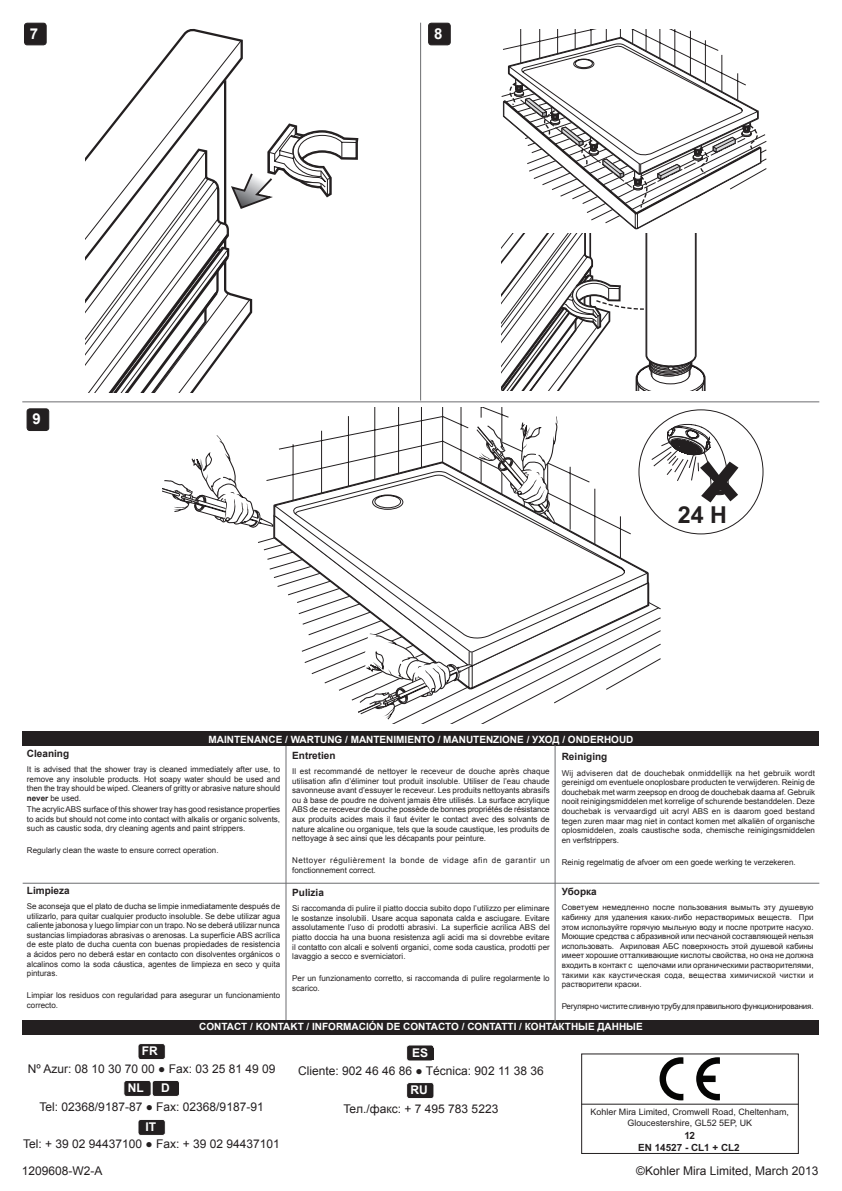
<style>
.page{position:relative;width:842px;height:1191px;background:#fff}
.page>*{position:absolute;margin:0;border:0;box-sizing:border-box;transform-origin:0 0}
.t1{font:700 23.3px "Arial";color:#231f20}
._1_2_3{font:700 15px "Arial";color:#fff}
.Body_Justify{font:12px "Arial";color:#231f20}
.t2{font:700 12px "Arial";color:#fff}
.Heading_1{font:700 10px "Arial";color:#fff}
.Heading_2{font:700 10px "Arial";color:#231f20}
.t3{font:700 9.9px/11.9px "Arial";color:#231f20;text-align:center}
.t4{font:8.9px/10.7px "Arial";color:#231f20;text-align:center}
.Body_Justify-2{font:8px/9.6px "Arial";color:#231f20;text-align:justify}
.Body_Justify-3{font:8px/9.6px "Arial";letter-spacing:.06em;color:#231f20}
.Body_Justify-4{font:8px "Arial";letter-spacing:-.02em;color:#231f20}
.s1{font-weight:700}
</style>
<div class="page">
<hr style="left:420px;top:23px;width:1px;height:377px;background:#6c6d70">
<hr style="left:23px;top:883px;width:796px;height:1px;background:#6c6d70">
<hr style="left:286px;top:745px;width:1px;height:276px;background:#6c6d70">
<div style="left:23px;top:732px;width:796px;height:14px;background:#231f20"></div>
<div style="left:581px;top:1053px;width:218px;height:101px;border:1px solid #231f20"></div>
<svg style="left:696px;top:1057px;width:24px;height:43px"></svg>
<svg style="left:659px;top:1057px;width:24px;height:43px"></svg>
<hr style="left:581px;top:1103px;width:217px;height:1px;background:#231f20">
<div style="left:407px;top:1082px;width:27px;height:16px;background:#231f20;border-radius:3px"></div>
<div style="left:406px;top:1082px;width:28px;height:17px;border:1px solid #fff;border-radius:3px"></div>
<div style="left:124px;top:1080px;width:27px;height:16px;background:#231f20;border-radius:3px"></div>
<div style="left:123px;top:1080px;width:29px;height:17px;border:1px solid #fff;border-radius:3px"></div>
<div style="left:138px;top:1119px;width:27px;height:16px;background:#231f20;border-radius:3px"></div>
<div style="left:137px;top:1119px;width:29px;height:17px;border:1px solid #fff;border-radius:3px"></div>
<div style="left:407px;top:1045px;width:27px;height:16px;background:#231f20;border-radius:3px"></div>
<div style="left:406px;top:1044px;width:28px;height:17px;border:1px solid #fff;border-radius:3px"></div>
<div style="left:412px;top:1047px;width:22px;height:12px;background:#231f20"></div>
<div style="left:152px;top:1080px;width:28px;height:16px;background:#231f20;border-radius:3px"></div>
<div style="left:152px;top:1080px;width:28px;height:17px;border:1px solid #fff;border-radius:3px"></div>
<div style="left:138px;top:1043px;width:27px;height:16px;background:#231f20;border-radius:3px"></div>
<div style="left:137px;top:1043px;width:29px;height:17px;border:1px solid #fff;border-radius:3px"></div>
<div style="left:23px;top:1020px;width:796px;height:14px;background:#231f20"></div>
<hr style="left:555px;top:745px;width:1px;height:277px;background:#6c6d70">
<div style="left:24px;top:23px;width:22px;height:22px;background:#231f20;border-radius:3px"></div>
<div style="left:24px;top:23px;width:23px;height:22px;border:1px solid #231f20;border-radius:3px"></div>
<div style="left:429px;top:23px;width:21px;height:22px;background:#231f20;border-radius:3px"></div>
<div style="left:428px;top:23px;width:23px;height:22px;border:1px solid #231f20;border-radius:3px"></div>
<div style="left:27px;top:409px;width:22px;height:21px;background:#231f20;border-radius:3px"></div>
<div style="left:27px;top:408px;width:22px;height:23px;border:1px solid #231f20;border-radius:3px"></div>
<hr style="left:22px;top:401px;width:797px;height:1px;background:#6c6d70">
<svg style="left:114px;top:29px;width:129px;height:92px"></svg>
<svg style="left:85px;top:121px;width:274px;height:271px"></svg>
<svg style="left:501px;top:29px;width:266px;height:362px"></svg>
<svg style="left:339px;top:609px;width:322px;height:114px"></svg>
<svg style="left:311px;top:667px;width:337px;height:21px"></svg>
<svg style="left:301px;top:609px;width:347px;height:58px"></svg>
<svg style="left:298px;top:609px;width:329px;height:30px"></svg>
<svg style="left:357px;top:633px;width:116px;height:87px"></svg>
<svg style="left:163px;top:415px;width:575px;height:194px"></svg>
<p class="_1_2_3" style="left:30px;top:23px;width:10px">7</p>
<p class="_1_2_3" style="left:434px;top:23px;width:10px">8</p>
<p class="_1_2_3" style="left:33px;top:409px;width:10px">9</p>
<p class="t1" style="left:678px;top:499px;width:51px">24 H</p>
<p class="Heading_1" style="left:208px;top:732px;width:426px">MAINTENANCE / WARTUNG / MANTENIMIENTO / MANUTENZIONE / УХОД / ONDERHOUD</p>
<p class="Heading_2" style="left:27px;top:746px;width:44px">Cleaning</p>
<p class="Body_Justify-2" style="left:27px;top:764px;width:255px">It is advised that the shower tray is cleaned immediately after use, to remove any insoluble products. Hot soapy water should be used and then the tray should be wiped. Cleaners of gritty or abrasive nature should <span class="s1">never</span> be used.</p>
<p class="Body_Justify-2" style="left:27px;top:804px;width:255px">The acrylic ABS surface of this shower tray has good resistance properties to acids but should not come into contact with alkalis or organic solvents, such as caustic soda, dry cleaning agents and paint strippers.</p>
<p class="Body_Justify-2" style="left:27px;top:845px;width:193px">Regularly clean the waste to ensure correct operation.</p>
<p class="Heading_2" style="left:27px;top:883px;width:44px">Limpieza</p>
<p class="Body_Justify-2" style="left:27px;top:901px;width:255px">Se aconseja que el plato de ducha se limpie inmediatamente después de utilizarlo, para quitar cualquier producto insoluble. Se debe utilizar agua caliente jabonosa y luego limpiar con un trapo. No se deberá utilizar nunca sustancias limpiadoras abrasivas o arenosas. La superficie ABS acrílica de este plato de ducha cuenta con buenas propiedades de resistencia a ácidos pero no deberá estar en contacto con disolventes orgánicos o alcalinos como la soda cáustica, agentes de limpieza en seco y quita pinturas.</p>
<p class="Body_Justify-2" style="left:27px;top:990px;width:255px">Limpiar los residuos con regularidad para asegurar un funcionamiento correcto.</p>
<p class="Heading_2" style="left:292px;top:748px;width:45px">Entretien</p>
<p class="Body_Justify-2" style="left:292px;top:766px;width:259px">Il est recommandé de nettoyer le receveur de douche après chaque utilisation afin d’éliminer tout produit insoluble. Utiliser de l’eau chaude savonneuse avant d’essuyer le receveur. Les produits nettoyants abrasifs ou à base de poudre ne doivent jamais être utilisés. La surface acrylique ABS de ce receveur de douche possède de bonnes propriétés de résistance aux produits acides mais il faut éviter le contact avec des solvants de nature alcaline ou organique, tels que la soude caustique, les produits de nettoyage à sec ainsi que les décapants pour peinture.</p>
<p class="Body_Justify-3" style="left:292px;top:855px;width:259px">Nettoyer régulièrement la bonde de vidage afin de garantir un fonctionnement correct.</p>
<p class="Heading_2" style="left:292px;top:885px;width:33px">Pulizia</p>
<p class="Body_Justify-2" style="left:292px;top:903px;width:259px">Si raccomanda di pulire il piatto doccia subito dopo l’utilizzo per eliminare le sostanze insolubili. Usare acqua saponata calda e asciugare. Evitare assolutamente l’uso di prodotti abrasivi. La superficie acrilica ABS del piatto doccia ha una buona resistenza agli acidi ma si dovrebbe evitare il contatto con alcali e solventi organici, come soda caustica, prodotti per lavaggio a secco e sverniciatori.</p>
<p class="Body_Justify-2" style="left:292px;top:973px;width:259px">Per un funzionamento corretto, si raccomanda di pulire regolarmente lo scarico.</p>
<p class="Heading_2" style="left:562px;top:750px;width:47px">Reiniging</p>
<p class="Body_Justify-2" style="left:562px;top:768px;width:255px">Wij adviseren dat de douchebak onmiddellijk na het gebruik wordt gereinigd om eventuele onoplosbare producten te verwijderen. Reinig de douchebak met warm zeepsop en droog de douchebak daarna af. Gebruik nooit reinigingsmiddelen met korrelige of schurende bestanddelen. Deze douchebak is vervaardigd uit acryl ABS en is daarom goed bestand tegen zuren maar mag niet in contact komen met alkaliën of organische oplosmiddelen, zoals caustische soda, chemische reinigingsmiddelen en verfstrippers.</p>
<p class="Body_Justify-2" style="left:562px;top:857px;width:235px">Reinig regelmatig de afvoer om een goede werking te verzekeren.</p>
<p class="Heading_2" style="left:562px;top:885px;width:36px">Уборка</p>
<p class="Body_Justify-2" style="left:562px;top:902px;width:253px">Советуем немедленно после пользования вымыть эту душевую кабинку для удаления каких-либо нерастворимых веществ. При этом используйте горячую мыльную воду и после протрите насухо.<br>Моющие средства с абразивной или песчаной составляющей нельзя использовать. Акриловая АБС поверхность этой душевой кабины имеет хорошие отталкивающие кислоты свойства, но она не должна входить в контакт с щелочами или органическими растворителями, такими как каустическая сода, вещества химичиской чистки и растворители краски.</p>
<p class="Body_Justify-4" style="left:562px;top:1001px;width:253px">Регулярно чистите сливную трубу для правильного функционирования.</p>
<p class="Heading_1" style="left:199px;top:1020px;width:445px">CONTACT / KONTAKT / INFORMACIÓN DE CONTACTO / CONTATTI / КОНТАКТНЫЕ ДАННЫЕ</p>
<p class="t2" style="left:142px;top:1043px;width:17px">FR</p>
<p class="Body_Justify" style="left:28px;top:1061px;width:249px">Nº Azur: 08 10 30 70 00 ● Fax: 03 25 81 49 09</p>
<p class="Body_Justify" style="left:40px;top:1098px;width:226px">Tel: 02368/9187-87 ● Fax: 02368/9187-91</p>
<p class="Body_Justify" style="left:23px;top:1136px;width:258px">Tel: + 39 02 94437100 ● Fax: + 39 02 94437101</p>
<p class="t2" style="left:412px;top:1044px;width:18px">ES</p>
<p class="Body_Justify" style="left:298px;top:1063px;width:247px">Cliente: 902 46 46 86 ● Técnica: 902 11 38 36</p>
<p class="Body_Justify" style="left:344px;top:1100px;width:156px">Teл./факс: + 7 495 783 5223</p>
<p class="t2" style="left:161px;top:1079px;width:10px">D</p>
<p class="t2" style="left:128px;top:1079px;width:17px">NL</p>
<p class="t2" style="left:411px;top:1082px;width:19px">RU</p>
<p class="t2" style="left:145px;top:1118px;width:12px">IT</p>
<p class="t4" style="left:591px;top:1106px;width:200px">Kohler Mira Limited, Cromwell Road, Cheltenham,<br>Gloucestershire, GL52 5EP, UK</p>
<p class="t3" style="left:638px;top:1129px;width:103px">12<br>EN 14527 - CL1 + CL2</p>
<p class="Body_Justify" style="left:22px;top:1163px;width:82px">1209608-W2-A</p>
<p class="Body_Justify" style="left:636px;top:1163px;width:184px">©Kohler Mira Limited, March 2013</p>
</div>
